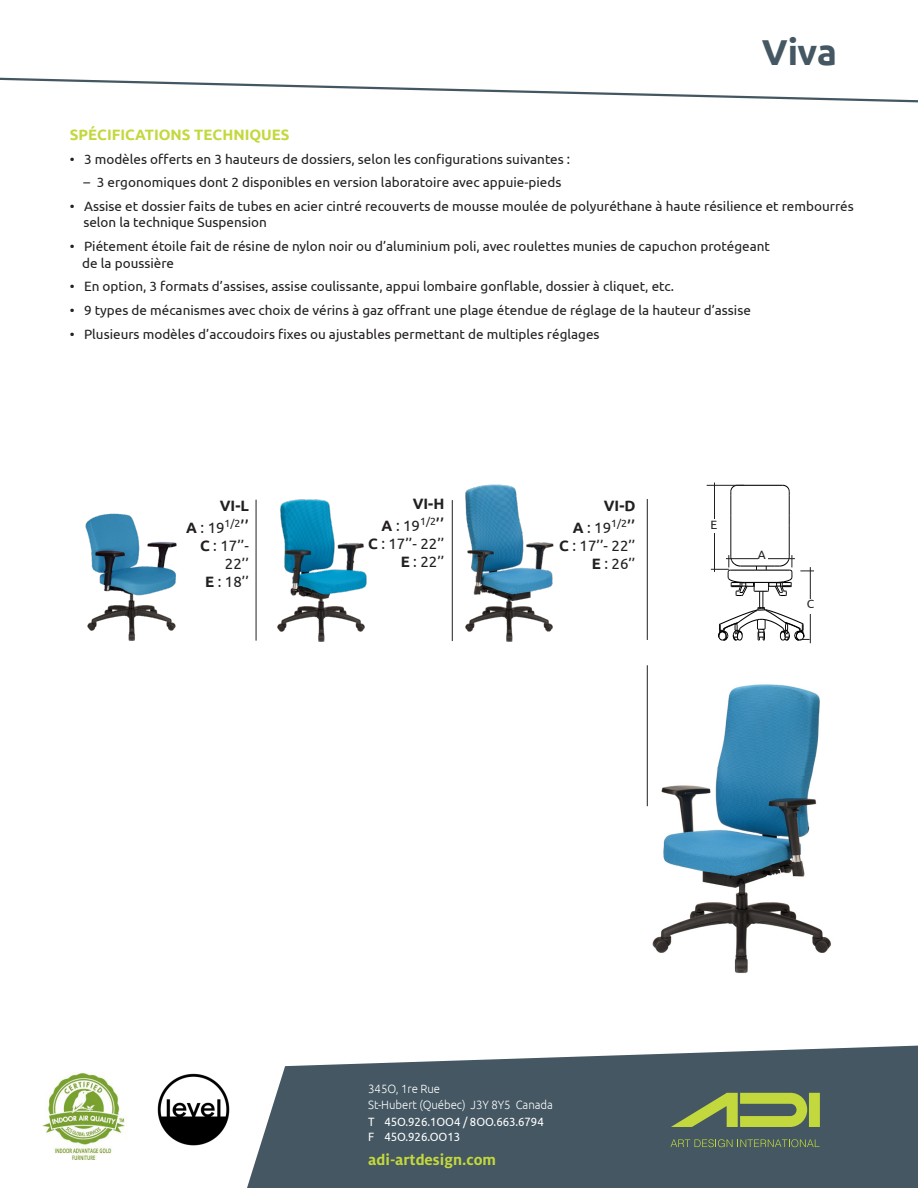
<style>
.page{position:relative;width:918px;height:1188px;background:#fff}
.page>*{position:absolute;margin:0;border:0;box-sizing:border-box;transform-origin:0 0}
.t1{font:700 36px "Ubuntu";color:#445762}
.t2{font:700 16.5px "Milo LF";color:#c3d83d}
.t3{font:15px/18px "Ubuntu";color:#231f20;text-align:right}
.t4{font:700 15px "Ubuntu";color:#c3d83d}
.t5{font:700 15px "Ubuntu";color:#231f20}
.t6{font:13.5px/16.2px "Ubuntu";color:#231f20}
.t7{font:300 12px "Ubuntu";letter-spacing:-.005em;color:#fff;scale:.95 1}
.t8{font:12px "Ubuntu";letter-spacing:-.005em;color:#fff;scale:.95 1}
.t9{font:12px "Ubuntu";color:#231f20}
.s1{font-weight:700}
.s2{font-size:18px}
</style>
<div class="page">
<svg style="left:247px;top:1046px;width:671px;height:142px;background:#576872"></svg>
<svg style="left:0;top:77px;width:918px;height:26px"></svg>
<img style="left:85px;top:513px;width:92px;height:128px">
<img style="left:646px;top:665px;width:185px;height:308px">
<img style="left:277px;top:499px;width:90px;height:143px">
<img style="left:451px;top:484px;width:103px;height:158px">
<img style="left:42px;top:1072px;width:83px;height:88px">
<img style="left:157px;top:1074px;width:72px;height:72px">
<svg style="left:671px;top:1139px;width:149px;height:8px"></svg>
<div style="left:809px;top:1093px;width:11px;height:34px;background:#c3d83d"></div>
<svg style="left:671px;top:1093px;width:136px;height:34px;background:#879b4e"></svg>
<hr style="left:256px;top:500px;width:1px;height:141px;background:#231f20">
<hr style="left:452px;top:500px;width:1px;height:141px;background:#231f20">
<svg style="left:731px;top:486px;width:5px;height:30px"></svg>
<hr style="left:737px;top:485px;width:46px;height:1px;background:#000">
<hr style="left:789px;top:526px;width:1px;height:31px;background:#000">
<svg style="left:783px;top:485px;width:7px;height:41px"></svg>
<hr style="left:731px;top:516px;width:1px;height:41px;background:#000">
<hr style="left:810px;top:567px;width:1px;height:76px;background:#231f20">
<hr style="left:714px;top:483px;width:1px;height:89px;background:#231f20">
<hr style="left:707px;top:485px;width:37px;height:1px;background:#231f20">
<svg style="left:711px;top:555px;width:103px;height:86px"></svg>
<div style="left:711px;top:519px;width:9px;height:14px;background:#fff"></div>
<div style="left:758px;top:550px;width:9px;height:14px;background:#fff"></div>
<div style="left:807px;top:599px;width:11px;height:14px;background:#fff"></div>
<hr style="left:647px;top:499px;width:1px;height:141px;background:#231f20">
<hr style="left:647px;top:665px;width:1px;height:141px;background:#231f20">
<p class="t1" style="left:762px;top:30px;width:77px">Viva</p>
<p class="t4" style="left:70px;top:125px;width:221px">SPÉCIFICATIONS TECHNIQUES</p>
<p class="t6" style="left:70px;top:150px;width:502px">• 3 modèles offerts en 3 hauteurs de dossiers, selon les configurations suivantes :</p>
<p class="t6" style="left:83px;top:174px;width:480px">– 3 ergonomiques dont 2 disponibles en version laboratoire avec appuie-pieds</p>
<p class="t6" style="left:83px;top:198px;width:772px;text-indent:-14px">• Assise et dossier faits de tubes en acier cintré recouverts de mousse moulée de polyuréthane à haute résilience et rembourrés selon la technique Suspension</p>
<p class="t6" style="left:70px;top:238px;width:702px">• Piétement étoile fait de résine de nylon noir ou d’aluminium poli, avec roulettes munies de capuchon protégeant</p>
<p class="t6" style="left:82px;top:254px;width:93px">de la poussière</p>
<p class="t6" style="left:70px;top:278px;width:606px">• En option, 3 formats d’assises, assise coulissante, appui lombaire gonflable, dossier à cliquet, etc.</p>
<p class="t6" style="left:70px;top:302px;width:683px">• 9 types de mécanismes avec choix de vérins à gaz offrant une plage étendue de réglage de la hauteur d’assise</p>
<p class="t6" style="left:70px;top:326px;width:531px">• Plusieurs modèles d’accoudoirs fixes ou ajustables permettant de multiples réglages</p>
<p class="t5" style="left:220px;top:497px;width:31px">VI-L</p>
<p class="t3" style="left:186px;top:518px;width:64px"><span class="s1">A</span> : 19<sup>1/2</sup><span class="s2">’’</span></p>
<p class="t3" style="left:200px;top:536px;width:50px"><span class="s1">C</span> : 17’’-<br>22’’</p>
<p class="t3" style="left:205px;top:572px;width:45px"><span class="s1">E</span> : 18’’</p>
<p class="t5" style="left:413px;top:495px;width:33px">VI-H</p>
<p class="t3" style="left:382px;top:516px;width:64px"><span class="s1">A</span> : 19<sup>1/2</sup><span class="s2">’’</span></p>
<p class="t3" style="left:368px;top:534px;width:78px"><span class="s1">C</span> : 17’’- 22’’</p>
<p class="t3" style="left:401px;top:552px;width:45px"><span class="s1">E</span> : 22’’</p>
<p class="t5" style="left:604px;top:497px;width:33px">VI-D</p>
<p class="t3" style="left:573px;top:518px;width:64px"><span class="s1">A</span> : 19<sup>1/2</sup><span class="s2">’’</span></p>
<p class="t3" style="left:559px;top:536px;width:78px"><span class="s1">C</span> : 17’’- 22’’</p>
<p class="t3" style="left:592px;top:554px;width:45px"><span class="s1">E</span> : 26’’</p>
<p class="t9" style="left:711px;top:517px;width:8px">E</p>
<p class="t9" style="left:758px;top:548px;width:9px">A</p>
<p class="t9" style="left:807px;top:597px;width:9px">C</p>
<p class="t7" style="left:368px;top:1081px;width:77px">345O, 1re Rue</p>
<p class="t7" style="left:368px;top:1098px;width:196px">St-Hubert (Québec) J3Y 8Y5 Canada</p>
<p class="t8" style="left:368px;top:1114px;width:186px">T 45O.926.1OO4 / 8OO.663.6794</p>
<p class="t8" style="left:368px;top:1129px;width:98px">F 45O.926.OO13</p>
<p class="t2" style="left:368px;top:1150px;width:129px">adi-artdesign.com</p>
</div>
